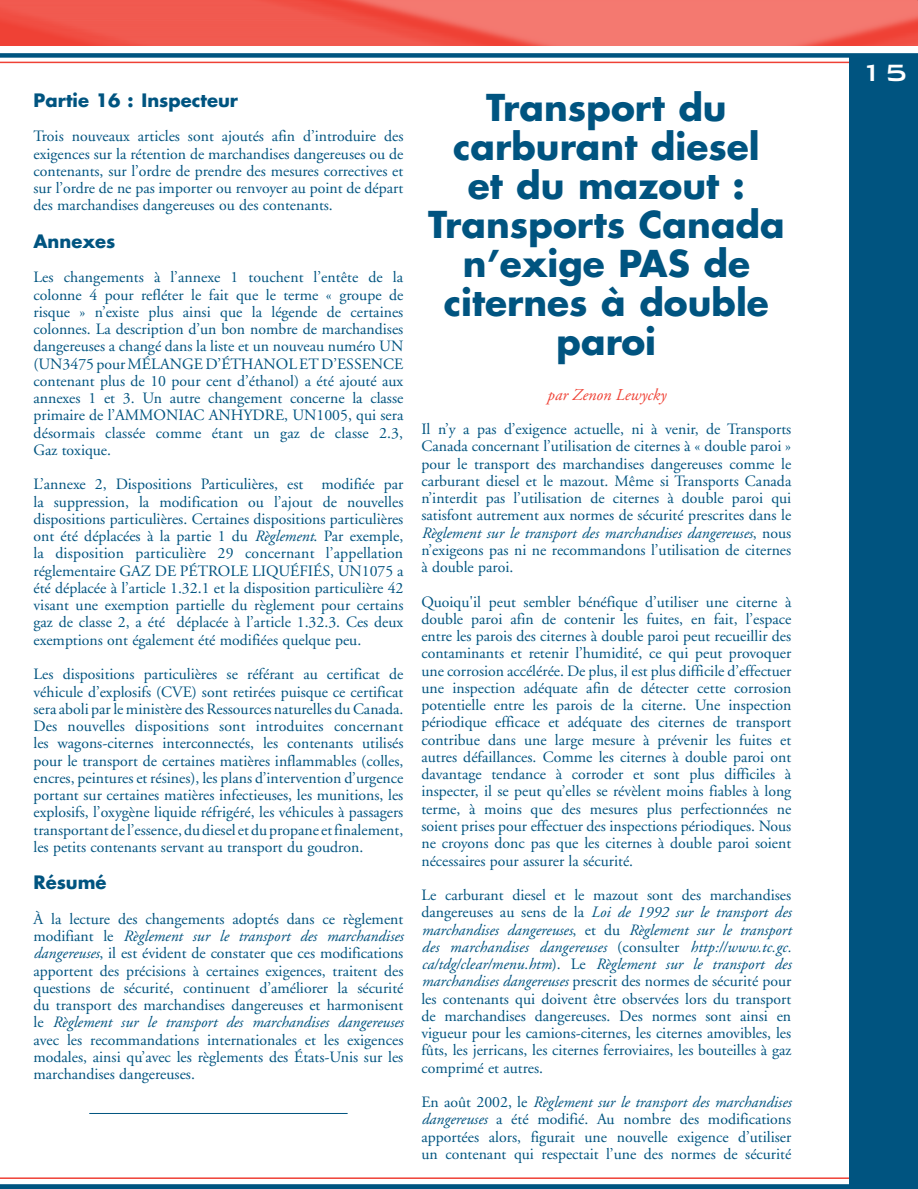
<style>
.page{position:relative;width:918px;height:1189px;background:#fff}
.page>*{position:absolute;margin:0;border:0;box-sizing:border-box;transform-origin:0 0}
.t1{font:700 36px/39px "Futura";color:#005480;text-align:center}
.t2{font:500 31.5px "Bank Gothic BT";color:#fff}
.t3{font:700 18px "Futura";color:#005480}
.t4{font:italic 16.5px "Adobe Garamond";color:#ef4135}
.t5{font:15.75px/17.2px "Adobe Garamond";color:#005480;text-align:justify}
.s1{font-style:italic}
</style>
<div class="page">
<hr style="left:0;top:62px;width:889px;height:1px;background:#ef4135">
<hr style="left:0;top:1177px;width:882px;height:1px;background:#ef4135">
<div style="left:0;top:53px;width:917px;height:5px;background:#005480"></div>
<svg style="left:0;top:1184px;width:849px;height:4px;fill:#005480"></svg>
<img style="left:0;top:0;width:917px;height:45px">
<hr style="left:89px;top:1113px;width:258px;height:1px;background:#005480">
<div style="left:849px;top:54px;width:68px;height:1134px;background:#005480"></div>
<p class="t3" style="left:33px;top:87px;width:206px">Partie 16 : Inspecteur</p>
<p class="t5" style="left:33px;top:128px;width:371px">Trois nouveaux articles sont ajoutés afin d’introduire des exigences sur la rétention de marchandises dangereuses ou de contenants, sur l’ordre de prendre des mesures correctives et sur l’ordre de ne pas importer ou renvoyer au point de départ des marchandises dangereuses ou des contenants.</p>
<p class="t3" style="left:33px;top:228px;width:83px">Annexes</p>
<p class="t5" style="left:33px;top:269px;width:371px">Les changements à l’annexe 1 touchent l’entête de la colonne 4 pour refléter le fait que le terme « groupe de risque » n’existe plus ainsi que la légende de certaines colonnes. La description d’un bon nombre de marchandises dangereuses a changé dans la liste et un nouveau numéro UN (UN3475 pour MÉLANGE D’ÉTHANOL ET D’ESSENCE contenant plus de 10 pour cent d’éthanol) a été ajouté aux annexes 1 et 3. Un autre changement concerne la classe primaire de l’AMMONIAC ANHYDRE, UN1005, qui sera désormais classée comme étant un gaz de classe 2.3, Gaz toxique.</p>
<p class="t5" style="left:33px;top:476px;width:371px">L’annexe 2, Dispositions Particulières, est modifiée par la suppression, la modification ou l’ajout de nouvelles dispositions particulières. Certaines dispositions particulières ont été déplacées à la partie 1 du <span class="s1">Règlement</span>. Par exemple, la disposition particulière 29 concernant l’appellation réglementaire GAZ DE PÉTROLE LIQUÉFIÉS, UN1075 a été déplacée à l’article 1.32.1 et la disposition particulière 42 visant une exemption partielle du règlement pour certains gaz de classe 2, a été déplacée à l’article 1.32.3. Ces deux exemptions ont également été modifiées quelque peu.</p>
<p class="t5" style="left:33px;top:666px;width:371px">Les dispositions particulières se référant au certificat de véhicule d’explosifs (CVE) sont retirées puisque ce certificat sera aboli par le ministère des Ressources naturelles du Canada.<br>Des nouvelles dispositions sont introduites concernant les wagons-citernes interconnectés, les contenants utilisés pour le transport de certaines matières inflammables (colles, encres, peintures et résines), les plans d’intervention d’urgence portant sur certaines matières infectieuses, les munitions, les explosifs, l’oxygène liquide réfrigéré, les véhicules à passagers transportant de l’essence, du diesel et du propane et finalement, les petits contenants servant au transport du goudron.</p>
<p class="t3" style="left:33px;top:870px;width:75px">Résumé</p>
<p class="t5" style="left:33px;top:910px;width:371px">À la lecture des changements adoptés dans ce règlement modifiant le <span class="s1">Règlement sur le transport des marchandises dangereuses</span>, il est évident de constater que ces modifications apportent des précisions à certaines exigences, traitent des questions de sécurité, continuent d’améliorer la sécurité du transport des marchandises dangereuses et harmonisent le <span class="s1">Règlement sur le transport des marchandises dangereuses </span>avec les recommandations internationales et les exigences modales, ainsi qu’avec les règlements des États-Unis sur les marchandises dangereuses.</p>
<h1 class="t1" style="left:428px;top:87px;width:358px">Transport du carburant diesel<br>et du mazout :<br>Transports Canada n’exige PAS de citernes à double paroi</h1>
<p class="t4" style="left:547px;top:385px;width:120px">par Zenon Lewycky</p>
<p class="t5" style="left:421px;top:421px;width:371px">Il n’y a pas d’exigence actuelle, ni à venir, de Transports Canada concernant l’utilisation de citernes à « double paroi » pour le transport des marchandises dangereuses comme le carburant diesel et le mazout. Même si Transports Canada n’interdit pas l’utilisation de citernes à double paroi qui satisfont autrement aux normes de sécurité prescrites dans le <span class="s1">Règlement sur le transport des marchandises dangereuses</span>, nous n’exigeons pas ni ne recommandons l’utilisation de citernes à double paroi.</p>
<p class="t5" style="left:421px;top:593px;width:371px">Quoiqu'il peut sembler bénéfique d’utiliser une citerne à double paroi afin de contenir les fuites, en fait, l’espace entre les parois des citernes à double paroi peut recueillir des contaminants et retenir l’humidité, ce qui peut provoquer une corrosion accélérée. De plus, il est plus difficile d’effectuer une inspection adéquate afin de détecter cette corrosion potentielle entre les parois de la citerne. Une inspection périodique efficace et adéquate des citernes de transport contribue dans une large mesure à prévenir les fuites et autres défaillances. Comme les citernes à double paroi ont davantage tendance à corroder et sont plus difficiles à inspecter, il se peut qu’elles se révèlent moins fiables à long terme, à moins que des mesures plus perfectionnées ne soient prises pour effectuer des inspections périodiques. Nous ne croyons donc pas que les citernes à double paroi soient nécessaires pour assurer la sécurité.</p>
<p class="t5" style="left:421px;top:886px;width:371px">Le carburant diesel et le mazout sont des marchandises dangereuses au sens de la <span class="s1">Loi de 1992 sur le transport des marchandises dangereuses</span>, et du <span class="s1">Règlement sur le transport des marchandises dangereuses</span> (consulter <span class="s1">http://www.tc.gc. ca/tdg/clear/menu.htm</span>). Le <span class="s1">Règlement sur le transport des marchandises dangereuses</span> prescrit des normes de sécurité pour les contenants qui doivent être observées lors du transport de marchandises dangereuses. Des normes sont ainsi en vigueur pour les camions-citernes, les citernes amovibles, les fûts, les jerricans, les citernes ferroviaires, les bouteilles à gaz comprimé et autres.</p>
<p class="t5" style="left:421px;top:1093px;width:371px">En août 2002, le <span class="s1">Règlement sur le transport des marchandises dangereuses</span> a été modifié. Au nombre des modifications apportées alors, figurait une nouvelle exigence d’utiliser un contenant qui respectait l’une des normes de sécurité</p>
<h2 class="t2" style="left:859px;top:56px;width:50px">15</h2>
</div>
